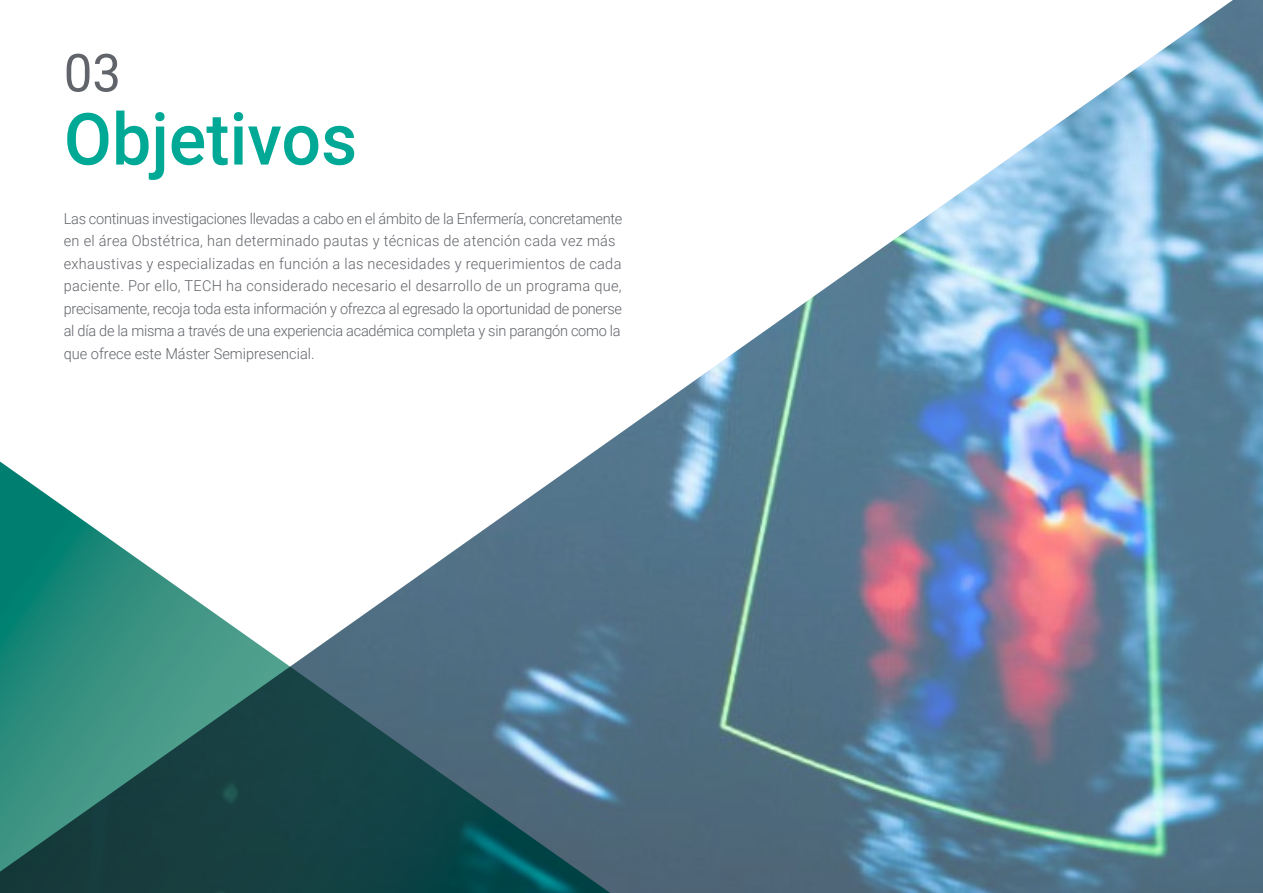
<style>
.page{position:relative;width:1263px;height:893px;background:#fff}
.page>*{position:absolute;margin:0;border:0;box-sizing:border-box;transform-origin:0 0}
.t1{font:500 72px "Roboto";color:#00a996}
.t2{font:52.5px "Roboto";color:#61646a}
.t3{font:300 15px/22.5px "Roboto";color:#61646a}
</style>
<div class="page">
<img style="left:602px;top:0;width:661px;height:893px">
<svg style="left:0;top:446px;width:640px;height:447px"></svg>
<h2 class="t2" style="left:64px;top:36px;width:59px">03</h2>
<h1 class="t1" style="left:64px;top:89px;width:295px">Objetivos</h1>
<p class="t3" style="left:64px;top:207px;width:560px">Las continuas investigaciones llevadas a cabo en el ámbito de la Enfermería, concretamente en el área Obstétrica, han determinado pautas y técnicas de atención cada vez más exhaustivas y especializadas en función a las necesidades y requerimientos de cada paciente. Por ello, TECH ha considerado necesario el desarrollo de un programa que, precisamente, recoja toda esta información y ofrezca al egresado la oportunidad de ponerse al día de la misma a través de una experiencia académica completa y sin parangón como la que ofrece este Máster Semipresencial.</p>
</div>
